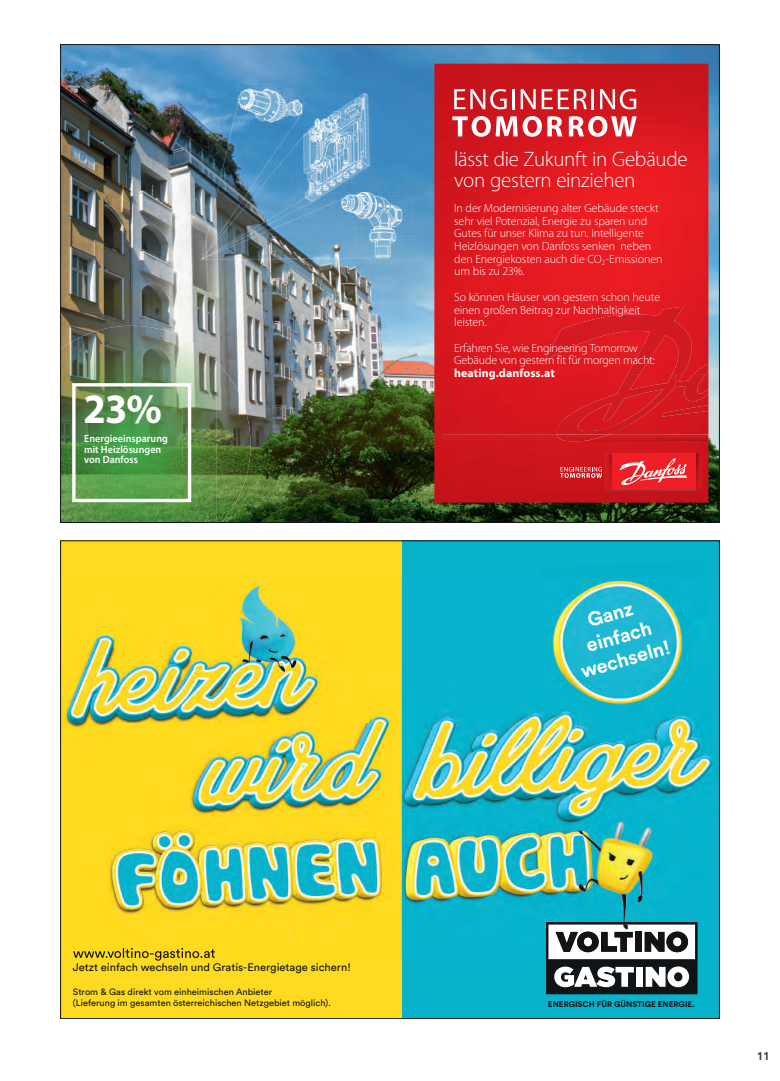
<style>
.page{position:relative;width:780px;height:1081px;background:#fff}
.page>*{position:absolute;margin:0;border:0;box-sizing:border-box;transform-origin:0 0}
.t1{font:700 42px "Myriad Pro";color:#fff;scale:.96 1}
.t2{font:300 20.88px/20.9px "Myriad Pro";letter-spacing:-.015em;color:#fff}
.t3{font:700 19.62px/23.5px "Circular Pro";color:#fff;text-align:center}
.t4{font:300 11.88px/12.8px "Myriad Pro";letter-spacing:-.01em;color:#fff}
.t5{font:700 11.88px "Myriad Pro";letter-spacing:.005em;color:#fff}
.t6{font:700 11.25px "Frutiger LT Std";color:#3e3e3f}
.t7{font:11px "Circular Pro";color:#111416}
.t8{font:600 10.5px/10.5px "Myriad Pro";letter-spacing:.005em;color:#fff;scale:.96 1}
.t9{font:9.12px/10.9px "Circular Pro";color:#111416}
.t10{font:700 8px "Circular Pro";color:#111416}
</style>
<div class="page">
<img style="left:62px;top:46px;width:655px;height:475px">
<img style="left:62px;top:326px;width:120px;height:195px">
<img style="left:182px;top:337px;width:35px;height:184px">
<img style="left:216px;top:361px;width:34px;height:160px">
<svg style="left:434px;top:64px;width:274px;height:438px;background:#d9181f"></svg>
<div style="left:611px;top:453px;width:85px;height:37px;background:#ee1f26"></div>
<img style="left:442px;top:434px;width:266px;height:7px">
<img style="left:696px;top:453px;width:6px;height:37px">
<img style="left:605px;top:453px;width:6px;height:37px">
<svg style="left:560px;top:467px;width:42px;height:11px"></svg>
<svg style="left:619px;top:458px;width:68px;height:27px"></svg>
<svg style="left:454px;top:89px;width:52px;height:20px"></svg>
<hr style="left:512px;top:89px;width:2px;height:20px;background:#fff">
<svg style="left:520px;top:89px;width:15px;height:20px"></svg>
<svg style="left:541px;top:89px;width:46px;height:20px"></svg>
<hr style="left:591px;top:89px;width:3px;height:20px;background:#fff">
<svg style="left:600px;top:89px;width:36px;height:20px"></svg>
<svg style="left:452px;top:116px;width:110px;height:21px"></svg>
<svg style="left:569px;top:116px;width:67px;height:21px"></svg>
<img style="left:544px;top:307px;width:164px;height:67px">
<img style="left:577px;top:374px;width:98px;height:68px">
<img style="left:675px;top:374px;width:33px;height:27px">
<img style="left:554px;top:410px;width:23px;height:32px">
<img style="left:556px;top:434px;width:53px;height:7px">
<img style="left:662px;top:405px;width:46px;height:12px">
<div style="left:72px;top:383px;width:119px;height:119px;border:3px solid #fff"></div>
<div style="left:60px;top:540px;width:342px;height:479px;background:#feda20"></div>
<div style="left:402px;top:540px;width:317px;height:479px;background:#07b2cb"></div>
<svg style="left:546px;top:958px;width:151px;height:36px;background:#65696a"></svg>
<img style="left:63px;top:579px;width:330px;height:382px">
<img style="left:73px;top:951px;width:21px;height:7px">
<svg style="left:95px;top:951px;width:19px;height:7px"></svg>
<img style="left:114px;top:948px;width:55px;height:12px">
<svg style="left:170px;top:951px;width:5px;height:7px"></svg>
<img style="left:176px;top:948px;width:15px;height:10px">
<svg style="left:192px;top:949px;width:23px;height:9px"></svg>
<img style="left:76px;top:963px;width:274px;height:2px">
<img style="left:401px;top:577px;width:312px;height:381px">
<img style="left:546px;top:922px;width:151px;height:36px">
<img style="left:555px;top:931px;width:43px;height:21px">
<img style="left:601px;top:932px;width:13px;height:20px">
<img style="left:614px;top:932px;width:18px;height:20px">
<img style="left:635px;top:932px;width:6px;height:20px">
<img style="left:644px;top:932px;width:20px;height:20px">
<img style="left:666px;top:931px;width:22px;height:21px">
<img style="left:540px;top:577px;width:169px;height:139px">
<h1 class="t1" style="left:83px;top:382px;width:83px">23%</h1>
<p class="t8" style="left:84px;top:433px;width:89px">Energieeinsparung mit Heizlösungen von Danfoss</p>
<h2 class="t2" style="left:454px;top:148px;width:235px">lässt die Zukunft in Gebäude von gestern einziehen</h2>
<p class="t4" style="left:454px;top:201px;width:210px">In der Modernisierung alter Gebäude steckt sehr viel Potenzial, Energie zu sparen und Gutes für unser Klima zu tun. Intelligente Heizlösungen von Danfoss senken neben den Energiekosten auch die CO<sub>2</sub>-Emissionen um bis zu 23%.</p>
<p class="t4" style="left:454px;top:290px;width:207px">So können Häuser von gestern schon heute einen großen Beitrag zur Nachhaltigkeit leisten.</p>
<p class="t4" style="left:454px;top:341px;width:202px">Erfahren Sie, wie Engineering Tomorrow<br>Gebäude von gestern fit für morgen macht:</p>
<p class="t5" style="left:454px;top:365px;width:102px">heating.danfoss.at</p>
<h3 class="t3" style="left:564px;top:614px;width:94px;rotate:-16deg">Ganz einfach wechseln!</h3>
<p class="t7" style="left:73px;top:960px;width:279px">Jetzt einfach wechseln und Gratis-Energietage sichern!</p>
<p class="t9" style="left:73px;top:986px;width:259px">Strom &amp; Gas direkt vom einheimischen Anbieter<br>(Lieferung im gesamten österreichischen Netzgebiet möglich).</p>
<p class="t10" style="left:548px;top:999px;width:148px">ENERGISCH FÜR GÜNSTIGE ENERGIE.</p>
<p class="t6" style="left:756px;top:1050px;width:14px">11</p>
</div>
